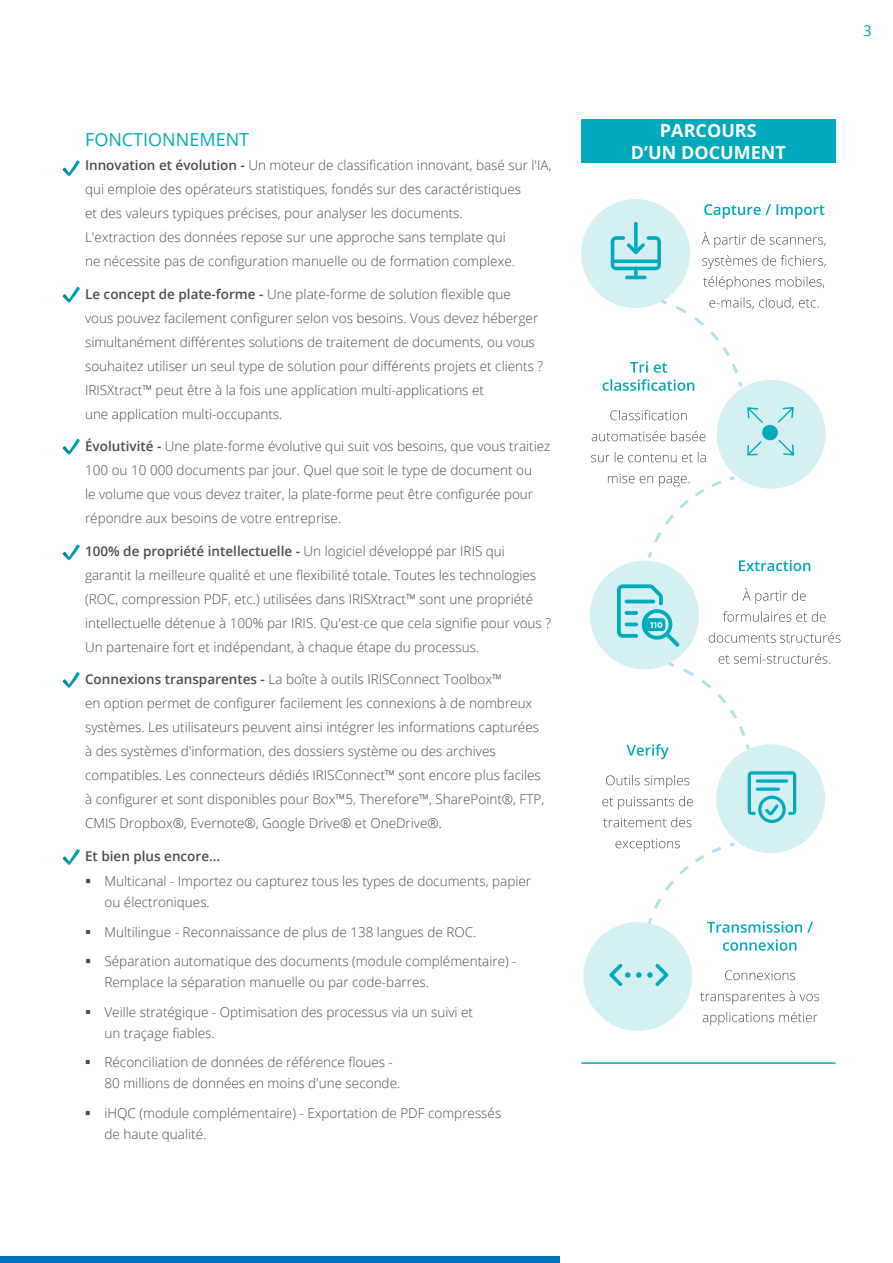
<style>
.page{position:relative;width:893px;height:1263px;background:#fff}
.page>*{position:absolute;margin:0;border:0;box-sizing:border-box;transform-origin:0 0}
.t1{font:700 18px/21.6px "Open Sans";color:#fff;text-align:center}
.t2{font:18px "Open Sans";color:#00aabc}
.t3{font:15px "Open Sans";color:#00aabc}
.t4{font:300 13.5px/24px "Open Sans";color:#4b4c4d}
.t5{font:600 13.5px "Open Sans";color:#4b4c4d}
.s1{font-weight:600}
</style>
<div class="page">
<svg style="left:63px;top:160px;width:17px;height:16px"></svg>
<svg style="left:63px;top:287px;width:17px;height:15px"></svg>
<svg style="left:63px;top:439px;width:17px;height:15px"></svg>
<svg style="left:63px;top:545px;width:17px;height:15px"></svg>
<svg style="left:63px;top:672px;width:17px;height:16px"></svg>
<svg style="left:63px;top:849px;width:17px;height:16px"></svg>
<div style="left:581px;top:199px;width:109px;height:109px;background:#d4f0f3;border-radius:50%"></div>
<div style="left:717px;top:380px;width:108px;height:109px;background:#d4f0f3;border-radius:50%"></div>
<div style="left:590px;top:560px;width:109px;height:109px;background:#d4f0f3;border-radius:50%"></div>
<div style="left:716px;top:744px;width:109px;height:109px;background:#d4f0f3;border-radius:50%"></div>
<div style="left:583px;top:922px;width:109px;height:109px;background:#d4f0f3;border-radius:50%"></div>
<div style="left:762px;top:425px;width:16px;height:15px;background:#00abbe;border-radius:8px"></div>
<svg style="left:778px;top:407px;width:16px;height:16px"></svg>
<svg style="left:747px;top:407px;width:16px;height:16px"></svg>
<svg style="left:778px;top:440px;width:16px;height:15px"></svg>
<svg style="left:747px;top:441px;width:15px;height:14px"></svg>
<svg style="left:634px;top:267px;width:4px;height:12px"></svg>
<hr style="left:625px;top:276px;width:22px;height:3px;background:#00abbe;border-radius:2px">
<svg style="left:611px;top:236px;width:50px;height:34px"></svg>
<svg style="left:634px;top:222px;width:4px;height:32px"></svg>
<svg style="left:617px;top:584px;width:62px;height:63px"></svg>
<svg style="left:748px;top:771px;width:48px;height:52px"></svg>
<svg style="left:636px;top:964px;width:33px;height:22px"></svg>
<svg style="left:609px;top:964px;width:21px;height:22px"></svg>
<div style="left:581px;top:119px;width:255px;height:44px;background:#00aabc"></div>
<hr style="left:581px;top:1062px;width:255px;height:2px;background:#00aabc">
<svg style="left:703px;top:276px;width:121px;height:14px"></svg>
<svg style="left:702px;top:255px;width:124px;height:14px"></svg>
<svg style="left:702px;top:232px;width:124px;height:16px"></svg>
<svg style="left:704px;top:204px;width:120px;height:15px"></svg>
<svg style="left:591px;top:452px;width:115px;height:10px"></svg>
<svg style="left:592px;top:431px;width:113px;height:10px"></svg>
<svg style="left:610px;top:410px;width:77px;height:10px"></svg>
<svg style="left:603px;top:297px;width:215px;height:94px"></svg>
<svg style="left:709px;top:632px;width:131px;height:11px"></svg>
<svg style="left:723px;top:611px;width:103px;height:11px"></svg>
<svg style="left:743px;top:588px;width:63px;height:16px"></svg>
<svg style="left:608px;top:473px;width:202px;height:98px"></svg>
<svg style="left:603px;top:817px;width:88px;height:10px"></svg>
<svg style="left:602px;top:796px;width:91px;height:13px"></svg>
<svg style="left:606px;top:775px;width:83px;height:13px"></svg>
<svg style="left:626px;top:653px;width:204px;height:106px"></svg>
<svg style="left:703px;top:1012px;width:114px;height:13px"></svg>
<svg style="left:700px;top:991px;width:119px;height:13px"></svg>
<svg style="left:725px;top:970px;width:70px;height:10px"></svg>
<svg style="left:723px;top:939px;width:73px;height:12px"></svg>
<svg style="left:615px;top:838px;width:198px;height:95px"></svg>
<div style="left:0;top:1256px;width:560px;height:7px;background:#0072bc"></div>
<h1 class="t2" style="left:85px;top:127px;width:166px">FONCTIONNEMENT</h1>
<p class="t4" style="left:85px;top:153px;width:468px"><span class="s1">Innovation et évolution -</span> Un moteur de classification innovant, basé sur l'IA, qui emploie des opérateurs statistiques, fondés sur des caractéristiques<br>et des valeurs typiques précises, pour analyser les documents.<br>L'extraction des données repose sur une approche sans template qui<br>ne nécessite pas de configuration manuelle ou de formation complexe.</p>
<p class="t4" style="left:85px;top:281px;width:460px"><span class="s1">Le concept de plate-forme -</span> Une plate-forme de solution flexible que<br>vous pouvez facilement configurer selon vos besoins. Vous devez héberger simultanément différentes solutions de traitement de documents, ou vous souhaitez utiliser un seul type de solution pour différents projets et clients ?<br>IRISXtract™ peut être à la fois une application multi-applications et<br>une application multi-occupants.</p>
<p class="t4" style="left:85px;top:434px;width:467px"><span class="s1">Évolutivité -</span> Une plate-forme évolutive qui suit vos besoins, que vous traitiez 100 ou 10 000 documents par jour. Quel que soit le type de document ou<br>le volume que vous devez traiter, la plate-forme peut être configurée pour répondre aux besoins de votre entreprise.</p>
<p class="t4" style="left:85px;top:538px;width:467px"><span class="s1">100% de propriété intellectuelle -</span> Un logiciel développé par IRIS qui garantit la meilleure qualité et une flexibilité totale. Toutes les technologies (ROC, compression PDF, etc.) utilisées dans IRISXtract™ sont une propriété intellectuelle détenue à 100% par IRIS. Qu'est-ce que cela signifie pour vous ?<br>Un partenaire fort et indépendant, à chaque étape du processus.</p>
<p class="t4" style="left:85px;top:667px;width:461px"><span class="s1">Connexions transparentes -</span> La boîte à outils IRISConnect Toolbox™<br>en option permet de configurer facilement les connexions à de nombreux systèmes. Les utilisateurs peuvent ainsi intégrer les informations capturées à des systèmes d'information, des dossiers système ou des archives compatibles. Les connecteurs dédiés IRISConnect™ sont encore plus faciles à configurer et sont disponibles pour Box™5, Therefore™, SharePoint®, FTP, CMIS Dropbox®, Evernote®, Google Drive® et OneDrive®.</p>
<p class="t5" style="left:85px;top:847px;width:137px">Et bien plus encore...</p>
<p class="t4" style="left:105px;top:870px;width:428px;line-height:21px">Multicanal - Importez ou capturez tous les types de documents, papier ou électroniques.</p>
<p class="t4" style="left:105px;top:916px;width:414px;line-height:29.5px">Multilingue - Reconnaissance de plus de 138 langues de ROC.<br>Séparation automatique des documents (module complémentaire) -</p>
<p class="t4" style="left:105px;top:967px;width:370px;line-height:29.5px">Remplace la séparation manuelle ou par code-barres.<br>Veille stratégique - Optimisation des processus via un suivi et</p>
<p class="t4" style="left:104px;top:1017px;width:290px;line-height:29.5px">un traçage fiables.<br>Réconciliation de données de référence floues -</p>
<p class="t4" style="left:104px;top:1068px;width:398px;line-height:29.5px">80 millions de données en moins d'une seconde.<br>iHQC (module complémentaire) - Exportation de PDF compressés</p>
<p class="t4" style="left:104px;top:1121px;width:103px">de haute qualité.</p>
<h1 class="t1" style="left:631px;top:119px;width:156px">PARCOURS<br>D’UN DOCUMENT</h1>
<p class="t3" style="left:863px;top:20px;width:10px">3</p>
</div>
